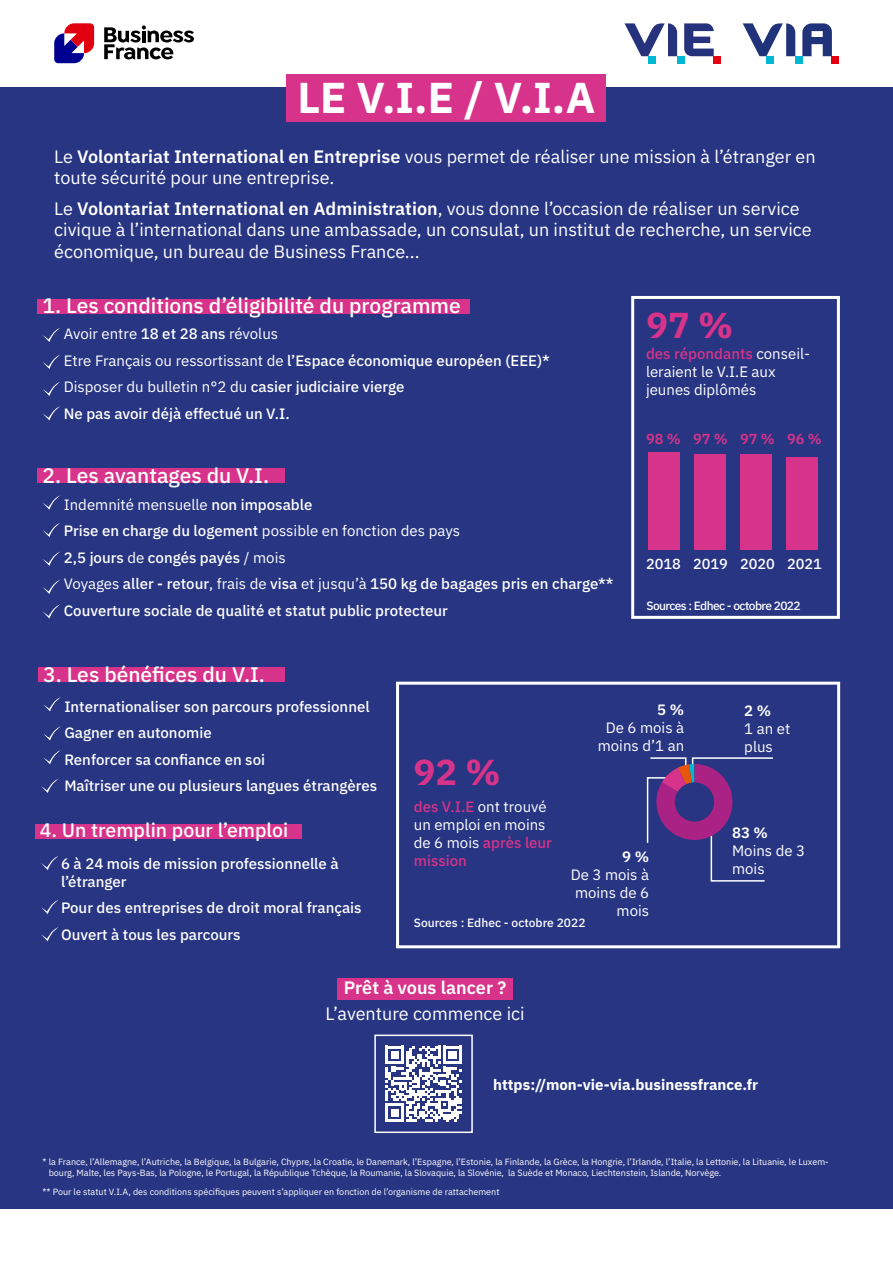
<style>
.page{position:relative;width:893px;height:1263px;background:#fff}
.page>*{position:absolute;margin:0;border:0;box-sizing:border-box;transform-origin:0 0}
.t1{font:700 43.2px "IBM Plex Sans";color:#fff}
.t2{font:700 36px "IBM Plex Sans";color:#d7338a}
.t3{font:500 21px "IBM Plex Sans";color:#fff}
.t4{font:500 19.5px "IBM Plex Sans";color:#fff}
.t5{font:18px/21.6px "IBM Plex Sans";color:#fff}
.t6{font:600 18px "IBM Plex Sans";color:#fff}
.t7{font:500 15px/26.5px "IBM Plex Sans";color:#fff}
.t8{font:15px/18px "IBM Plex Sans";color:#fff}
.t9{font:700 15px "IBM Plex Sans";color:#fff}
.t10{font:600 15px "IBM Plex Sans";color:#fff}
.t11{font:500 14.55px "IBM Plex Sans";color:#fff}
.t12{font:600 14.55px "IBM Plex Sans";color:#d7338a}
.t13{font:500 12px "IBM Plex Sans";letter-spacing:-.05em;color:#fff}
.t14{font:500 12px "IBM Plex Sans";color:#fff}
.t15{font:9px/10.8px "IBM Plex Sans";color:#fff}
.s1{font-weight:600}
.s2{font-weight:400}
.s3{font-weight:500;color:#d7338a}
</style>
<div class="page">
<div style="left:0;top:87px;width:893px;height:1122px;background:#283583"></div>
<div style="left:38px;top:299px;width:432px;height:15px;background:#d7338a"></div>
<div style="left:38px;top:468px;width:247px;height:15px;background:#d7338a"></div>
<div style="left:766px;top:56px;width:7px;height:7px;background:#00b8d1"></div>
<div style="left:795px;top:56px;width:7px;height:7px;background:#00b8d1"></div>
<div style="left:832px;top:56px;width:7px;height:7px;background:#e30011"></div>
<svg style="left:743px;top:23px;width:52px;height:33px"></svg>
<svg style="left:802px;top:23px;width:30px;height:33px"></svg>
<div style="left:648px;top:56px;width:7px;height:7px;background:#00b7d4"></div>
<div style="left:677px;top:56px;width:7px;height:7px;background:#00b7d4"></div>
<svg style="left:624px;top:23px;width:53px;height:33px"></svg>
<svg style="left:684px;top:23px;width:30px;height:33px"></svg>
<div style="left:714px;top:56px;width:7px;height:7px;background:#e30613"></div>
<svg style="left:54px;top:23px;width:40px;height:40px"></svg>
<svg style="left:104px;top:25px;width:90px;height:34px"></svg>
<div style="left:287px;top:74px;width:319px;height:48px;background:#d7338a"></div>
<div style="left:631px;top:296px;width:209px;height:323px;border:3px solid #fff"></div>
<div style="left:648px;top:452px;width:32px;height:98px;background:#d7338a"></div>
<div style="left:694px;top:454px;width:32px;height:96px;background:#d7338a"></div>
<div style="left:740px;top:454px;width:32px;height:96px;background:#d7338a"></div>
<div style="left:786px;top:458px;width:32px;height:92px;background:#d7338a"></div>
<svg style="left:43px;top:328px;width:17px;height:14px"></svg>
<svg style="left:43px;top:355px;width:17px;height:14px"></svg>
<svg style="left:43px;top:382px;width:17px;height:14px"></svg>
<svg style="left:43px;top:406px;width:17px;height:14px"></svg>
<svg style="left:43px;top:495px;width:17px;height:15px"></svg>
<svg style="left:43px;top:523px;width:17px;height:14px"></svg>
<svg style="left:43px;top:551px;width:17px;height:15px"></svg>
<svg style="left:43px;top:580px;width:17px;height:14px"></svg>
<svg style="left:43px;top:604px;width:17px;height:14px"></svg>
<div style="left:338px;top:978px;width:175px;height:22px;background:#d7338a"></div>
<div style="left:38px;top:667px;width:247px;height:15px;background:#d7338a"></div>
<div style="left:35px;top:824px;width:267px;height:15px;background:#d7338a"></div>
<div style="left:396px;top:682px;width:444px;height:266px;border:3px solid #fff"></div>
<svg style="left:386px;top:1046px;width:76px;height:76px"></svg>
<div style="left:374px;top:1034px;width:99px;height:99px;border:2px solid #fff"></div>
<svg style="left:646px;top:757px;width:128px;height:125px"></svg>
<div style="left:675px;top:782px;width:39px;height:39px;background:#283583;border-radius:50%"></div>
<svg style="left:43px;top:697px;width:18px;height:14px"></svg>
<svg style="left:43px;top:726px;width:18px;height:14px"></svg>
<svg style="left:43px;top:750px;width:18px;height:14px"></svg>
<svg style="left:41px;top:778px;width:18px;height:15px"></svg>
<svg style="left:41px;top:856px;width:17px;height:14px"></svg>
<svg style="left:41px;top:900px;width:17px;height:14px"></svg>
<svg style="left:41px;top:927px;width:18px;height:14px"></svg>
<h1 class="t1" style="left:297px;top:64px;width:300px">LE V.I.E / V.I.A</h1>
<p class="t5" style="left:54px;top:144px;width:763px">Le <span class="s1">Volontariat International en Entreprise</span> vous permet de réaliser une mission à l’étranger en toute sécurité pour une entreprise.</p>
<p class="t5" style="left:54px;top:196px;width:759px">Le <span class="s1">Volontariat International en Administration</span>, vous donne l’occasion de réaliser un service civique à l’international dans une ambassade, un consulat, un institut de recherche, un service économique, un bureau de Business France...</p>
<h3 class="t3" style="left:43px;top:290px;width:420px">1. Les conditions d’éligibilité du programme</h3>
<p class="t7" style="left:64px;top:319px;width:488px"><span class="s2">Avoir entre</span> 18 et 28 ans <span class="s2">révolus<br>Etre Français ou ressortissant de</span> l’Espace économique européen (EEE)* <span class="s2">Disposer du bulletin n°2 du</span> casier judiciaire vierge<br>Ne pas avoir déjà effectué un V.I.</p>
<h3 class="t3" style="left:43px;top:459px;width:228px">2. Les avantages du V.I.</h3>
<p class="t7" style="left:64px;top:490px;width:551px"><span class="s2">Indemnité mensuelle</span> non imposable<br>Prise en charge du logement <span class="s2">possible en fonction des pays<br></span>2,5 jours <span class="s2">de</span> congés payés <span class="s2">/ mois<br>Voyages</span> aller - retour<span class="s2">, frais de</span> visa <span class="s2">et jusqu’à</span> 150 kg de bagages pris en charge** Couverture sociale de qualité et statut public protecteur</p>
<h3 class="t3" style="left:43px;top:658px;width:223px">3. Les bénéfices du V.I.</h3>
<h2 class="t2" style="left:646px;top:297px;width:88px">97 %</h2>
<p class="t8" style="left:646px;top:344px;width:166px"><span class="s3">des répondants</span> conseil&shy;leraient le V.I.E aux jeunes diplômés</p>
<p class="t12" style="left:646px;top:427px;width:36px">98 %</p>
<p class="t12" style="left:693px;top:427px;width:36px">97 %</p>
<p class="t12" style="left:740px;top:427px;width:36px">97 %</p>
<p class="t12" style="left:787px;top:427px;width:36px">96 %</p>
<p class="t11" style="left:646px;top:553px;width:36px">2018</p>
<p class="t11" style="left:693px;top:553px;width:36px">2019</p>
<p class="t11" style="left:740px;top:553px;width:36px">2020</p>
<p class="t11" style="left:787px;top:553px;width:36px">2021</p>
<p class="t13" style="left:646px;top:596px;width:156px">Sources : Edhec - octobre 2022</p>
<p class="t7" style="left:64px;top:692px;width:314px">Internationaliser son parcours professionnel Gagner en autonomie<br>Renforcer sa confiance en soi<br>Maîtriser une ou plusieurs langues étrangères</p>
<h2 class="t2" style="left:414px;top:743px;width:88px">92 %</h2>
<p class="t10" style="left:657px;top:698px;width:28px">5 %</p>
<p class="t8" style="left:598px;top:717px;width:88px;text-align:center">De 6 mois à moins d’1 an</p>
<p class="t8" style="left:414px;top:796px;width:140px"><span class="s3">des V.I.E</span> ont trouvé un emploi en moins de 6 mois <span class="s3">après leur mission</span></p>
<h3 class="t4" style="left:40px;top:815px;width:250px">4. Un tremplin pour l’emploi</h3>
<p class="t10" style="left:622px;top:844px;width:28px">9 %</p>
<p class="t8" style="left:571px;top:864px;width:80px;text-align:right">De 3 mois à moins de 6 mois</p>
<p class="t7" style="left:61px;top:853px;width:279px;line-height:18px">6 à 24 mois de mission professionnelle à l’étranger</p>
<p class="t7" style="left:61px;top:893px;width:302px">Pour des entreprises de droit moral français<br>Ouvert à tous les parcours</p>
<p class="t6" style="left:344px;top:974px;width:164px">Prêt à vous lancer ?</p>
<p class="t5" style="left:325px;top:1002px;width:201px">L’aventure commence ici</p>
<p class="t14" style="left:414px;top:913px;width:173px">Sources : Edhec - octobre 2022</p>
<p class="t10" style="left:744px;top:699px;width:28px">2 %</p>
<p class="t8" style="left:744px;top:718px;width:48px">1 an et plus</p>
<p class="t10" style="left:732px;top:821px;width:37px">83 %</p>
<p class="t8" style="left:732px;top:841px;width:75px">Moins de 3 mois</p>
<p class="t9" style="left:493px;top:1072px;width:266px">https://mon-vie-via.businessfrance.fr</p>
<p class="t15" style="left:49px;top:1156px;width:782px;text-indent:-6px">* la France, l’Allemagne, l’Autriche, la Belgique, la Bulgarie, Chypre, la Croatie, le Danemark, l’Espagne, l’Estonie, la Finlande, la Grèce, la Hongrie, l’Irlande, l’Italie, la Lettonie, la Lituanie, le Luxem&shy;bourg, Malte, les Pays-Bas, la Pologne, le Portugal, la République Tchèque, la Roumanie, la Slovaquie, la Slovénie, la Suède et Monaco, Liechtenstein, Islande, Norvège.</p>
<p class="t15" style="left:43px;top:1186px;width:458px">** Pour le statut V.I.A, des conditions spécifiques peuvent s’appliquer en fonction de l’organisme de rattachement</p>
</div>
